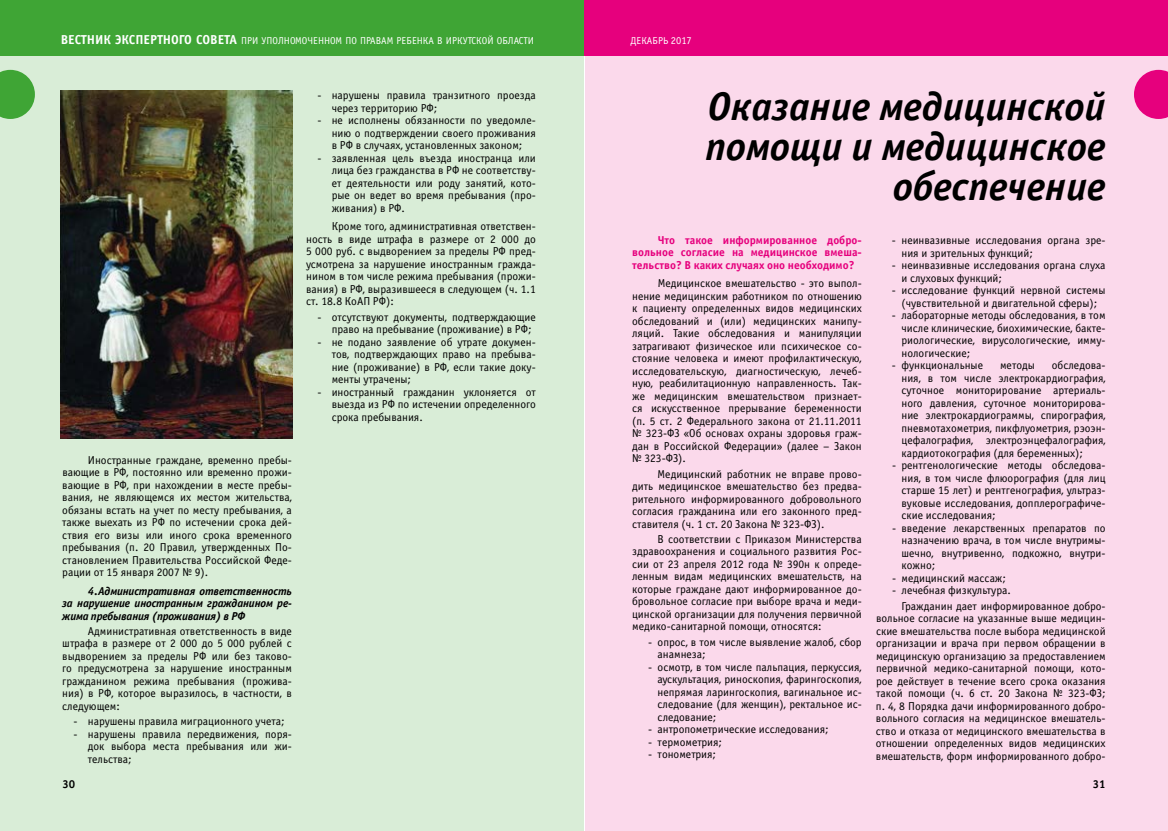
<style>
.page{position:relative;width:1168px;height:831px;background:#fff}
.page>*{position:absolute;margin:0;border:0;box-sizing:border-box;transform-origin:0 0}
.t1{font:italic 700 40px/40px "Officina Sans C";color:#000;text-align:right}
.t2{font:11.5px/12.5px "Officina Sans C";color:#000;text-align:justify}
.t3{font:700 11.5px/12.5px "Officina Sans C";color:#e6007d;text-align:justify}
.t4{font:italic 700 11.5px/12.5px "Officina Sans C";letter-spacing:-.02em;color:#000;text-align:justify}
.t5{font:700 11.5px "Officina Sans C";color:#000}
.t6{font:10px "Officina Sans C";color:#fff}
.s1{font-weight:700;font-size:13px}
.s2{font-size:10.5px}
</style>
<div class="page">
<div style="left:585px;top:0;width:583px;height:831px;background:#fbd9eb"></div>
<div style="left:585px;top:0;width:583px;height:56px;background:#e6007d"></div>
<svg style="left:1134px;top:70px;width:34px;height:49px;background:#e9228e"></svg>
<div style="left:0;top:0;width:583px;height:831px;background:#d9edd7"></div>
<div style="left:0;top:0;width:584px;height:56px;background:#3fa535"></div>
<svg style="left:0;top:70px;width:35px;height:49px;background:#57b04f"></svg>
<img style="left:61px;top:91px;width:231px;height:347px">
<p class="t6" style="left:61px;top:35px;width:475px"><span class="s1">ВЕСТНИК ЭКСПЕРТНОГО СОВЕТА</span> ПРИ УПОЛНОМОЧЕННОМ ПО ПРАВАМ РЕБЕНКА В ИРКУТСКОЙ ОБЛАСТИ</p>
<p class="t6" style="left:630px;top:35px;width:63px">ДЕКАБРЬ <span class="s2">2017</span></p>
<p class="t2" style="left:62px;top:454px;width:231px;text-indent:26px">Иностранные граждане, временно пребы&shy;вающие в РФ, постоянно или временно прожи&shy;вающие в РФ, при нахождении в месте пребы&shy;вания, не являющемся их местом жительства, обязаны встать на учет по месту пребывания, а также выехать из РФ по истечении срока дей&shy;ствия его визы или иного срока временного пребывания (п. 20 Правил, утвержденных По&shy;становлением Правительства Российской Феде&shy;рации от 15 января 2007 № 9).</p>
<p class="t4" style="left:62px;top:584px;width:231px;text-indent:26px">4.Административная ответственность за нарушение иностранным гражданином ре&shy;жима пребывания (проживания) в РФ</p>
<p class="t2" style="left:62px;top:625px;width:231px;text-indent:26px">Административная ответственность в виде штрафа в размере от 2 000 до 5 000 рублей с выдворением за пределы РФ или без таково&shy;го предусмотрена за нарушение иностранным гражданином режима пребывания (прожива&shy;ния) в РФ, которое выразилось, в частности, в следующем:</p>
<p class="t2" style="left:74px;top:715px;width:213px">- нарушены правила миграционного учета;</p>
<p class="t2" style="left:88px;top:728px;width:206px;text-indent:-14px">- нарушены правила передвижения, поря&shy;док выбора места пребывания или жи&shy;тельства;</p>
<p class="t5" style="left:62px;top:778px;width:14px">30</p>
<p class="t2" style="left:332px;top:89px;width:206px;text-indent:-14px">- нарушены правила транзитного проезда через территорию РФ;</p>
<p class="t2" style="left:332px;top:114px;width:206px;text-indent:-14px">- не исполнены обязанности по уведомле&shy;нию о подтверждении своего проживания в РФ в случаях, установленных законом;</p>
<p class="t2" style="left:332px;top:152px;width:206px;text-indent:-14px">- заявленная цель въезда иностранца или лица без гражданства в РФ не соответству&shy;ет деятельности или роду занятий, кото&shy;рые он ведет во время пребывания (про&shy;живания) в РФ.</p>
<p class="t2" style="left:306px;top:220px;width:231px;text-indent:26px">Кроме того, административная ответствен&shy;ность в виде штрафа в размере от 2 000 до 5 000 руб. с выдворением за пределы РФ пред&shy;усмотрена за нарушение иностранным гражда&shy;нином в том числе режима пребывания (прожи&shy;вания) в РФ, выразившееся в следующем (ч. 1.1 ст. 18.8 КоАП РФ):</p>
<p class="t2" style="left:332px;top:310px;width:206px;text-indent:-14px">- отсутствуют документы, подтверждающие право на пребывание (проживание) в РФ;</p>
<p class="t2" style="left:332px;top:335px;width:206px;text-indent:-14px">- не подано заявление об утрате докумен&shy;тов, подтверждающих право на пребыва&shy;ние (проживание) в РФ, если такие доку&shy;менты утрачены;</p>
<p class="t2" style="left:332px;top:385px;width:206px;text-indent:-14px">- иностранный гражданин уклоняется от выезда из РФ по истечении определенного срока пребывания.</p>
<h1 class="t1" style="left:705px;top:87px;width:402px">Оказание медицинской помощи и медицинское обеспечение</h1>
<p class="t3" style="left:632px;top:234px;width:231px;text-indent:26px">Что такое информированное добро&shy;вольное согласие на медицинское вмеша&shy;тельство? В каких случаях оно необходимо?</p>
<p class="t2" style="left:632px;top:277px;width:231px;text-indent:26px">Медицинское вмешательство - это выпол&shy;нение медицинским работником по отношению к пациенту определенных видов медицинских обследований и (или) медицинских манипу&shy;ляций. Такие обследования и манипуляции затрагивают физическое или психическое со&shy;стояние человека и имеют профилактическую, исследовательскую, диагностическую, лечеб&shy;ную, реабилитационную направленность. Так&shy;же медицинским вмешательством признает&shy;ся искусственное прерывание беременности (п. 5 ст. 2 Федерального закона от 21.11.2011 № 323-ФЗ «Об основах охраны здоровья граж&shy;дан в Российской Федерации» (далее – Закон № 323-ФЗ).</p>
<p class="t2" style="left:632px;top:467px;width:231px;text-indent:26px">Медицинский работник не вправе прово&shy;дить медицинское вмешательство без предва&shy;рительного информированного добровольного согласия гражданина или его законного пред&shy;ставителя (ч. 1 ст. 20 Закона № 323-ФЗ).</p>
<p class="t2" style="left:632px;top:533px;width:231px;text-indent:26px">В соответствии с Приказом Министерства здравоохранения и социального развития Рос&shy;сии от 23 апреля 2012 года № 390н к опреде&shy;ленным видам медицинских вмешательств, на которые граждане дают информированное до&shy;бровольное согласие при выборе врача и меди&shy;цинской организации для получения первичной медико-санитарной помощи, относятся:</p>
<p class="t2" style="left:658px;top:636px;width:206px;text-indent:-10px">- опрос, в том числе выявление жалоб, сбор анамнеза;</p>
<p class="t2" style="left:658px;top:661px;width:206px;text-indent:-9px">- осмотр, в том числе пальпация, перкуссия, аускультация, риноскопия, фарингоскопия, непрямая ларингоскопия, вагинальное ис&shy;следование (для женщин), ректальное ис&shy;следование;</p>
<p class="t2" style="left:648px;top:723px;width:182px">- антропометрические исследования;</p>
<p class="t2" style="left:648px;top:736px;width:76px">- термометрия;</p>
<p class="t2" style="left:648px;top:748px;width:69px">- тонометрия;</p>
<p class="t2" style="left:901px;top:234px;width:206px;text-indent:-10px">- неинвазивные исследования органа зре&shy;ния и зрительных функций;</p>
<p class="t2" style="left:901px;top:259px;width:206px;text-indent:-10px">- неинвазивные исследования органа слуха и слуховых функций;</p>
<p class="t2" style="left:892px;top:284px;width:215px;text-align:center">- исследование функций нервной системы (чувствительной и двигательной сферы);</p>
<p class="t2" style="left:901px;top:309px;width:206px;text-indent:-9px">- лабораторные методы обследования, в том числе клинические, биохимические, бакте&shy;риологические, вирусологические, имму&shy;нологические;</p>
<p class="t2" style="left:892px;top:359px;width:93px">- функциональные</p>
<p class="t2" style="left:1000px;top:359px;width:36px">методы</p>
<p class="t2" style="left:901px;top:359px;width:206px;text-indent:150px">обследова&shy;ния, в том числе электрокардиография, суточное мониторирование артериаль&shy;ного давления, суточное мониторирова&shy;ние электрокардиограммы, спирография, пневмотахометрия, пикфлуометрия, рэоэн&shy;цефалография, электроэнцефалография, кардиотокография (для беременных);</p>
<p class="t2" style="left:901px;top:459px;width:206px;text-indent:-9px">- рентгенологические методы обследова&shy;ния, в том числе флюорография (для лиц старше 15 лет) и рентгенография, ультраз&shy;вуковые исследования, допплерографиче&shy;ские исследования;</p>
<p class="t2" style="left:901px;top:522px;width:206px;text-indent:-9px">- введение лекарственных препаратов по назначению врача, в том числе внутримы&shy;шечно, внутривенно, подкожно, внутри&shy;кожно;</p>
<p class="t2" style="left:892px;top:572px;width:116px">- медицинский массаж;</p>
<p class="t2" style="left:901px;top:583px;width:206px;line-height:15.3px;text-indent:-9px">- лечебная физкультура.<br>Гражданин дает информированное добро-</p>
<p class="t2" style="left:876px;top:612px;width:231px">вольное согласие на указанные выше медицин&shy;ские вмешательства после выбора медицинской организации и врача при первом обращении в медицинскую организацию за предоставлением первичной медико-санитарной помощи, кото&shy;рое действует в течение всего срока оказания такой помощи (ч. 6 ст. 20 Закона № 323-ФЗ; п. 4, 8 Порядка дачи информированного добро&shy;вольного согласия на медицинское вмешатель&shy;ство и отказа от медицинского вмешательства в отношении определенных видов медицинских вмешательств, форм информированного добро-</p>
<p class="t5" style="left:1093px;top:778px;width:14px">31</p>
</div>
